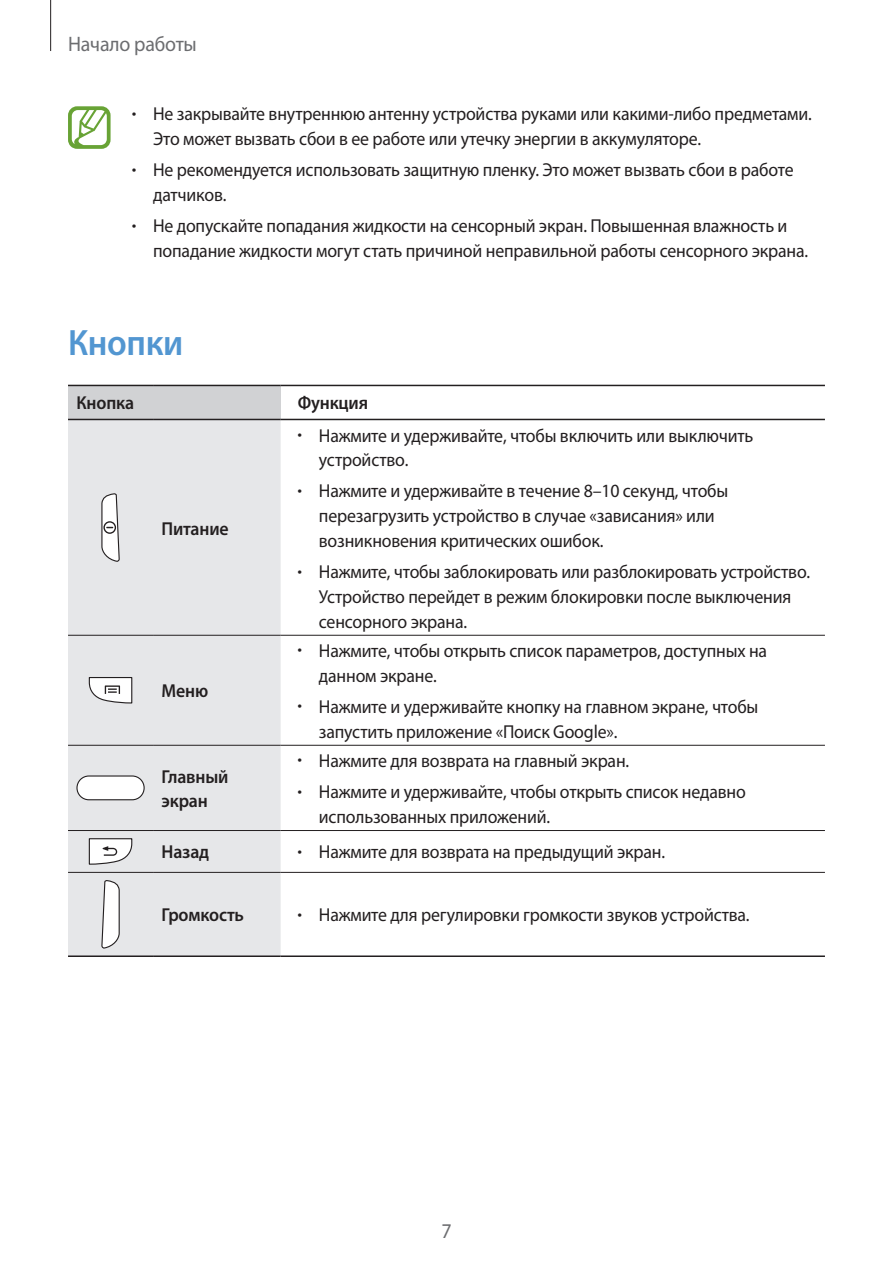
<style>
.page{position:relative;width:893px;height:1263px;background:#fff}
.page>*{position:absolute;margin:0;border:0;box-sizing:border-box;transform-origin:0 0}
.t1{font:600 36.75px "Myriad Pro";letter-spacing:-.01em;color:#5296d1;scale:.95 1}
.t2{font:21px "Myriad Pro";letter-spacing:-.01em;color:#6c6d70;scale:.95 1}
.t3{font:18.75px/24.8px "Myriad Pro";letter-spacing:-.01em;color:#231f20;scale:.95 1}
.t4{font:600 18.75px/24.8px "Myriad Pro";letter-spacing:-.01em;color:#231f20;scale:.95 1}
.s1{font-weight:300}
</style>
<div class="page">
<hr style="left:50px;top:0;width:1px;height:51px;background:#231f20">
<svg style="left:68px;top:106px;width:43px;height:43px"></svg>
<div style="left:68px;top:385px;width:213px;height:34px;background:#d1d2d4"></div>
<div style="left:68px;top:420px;width:213px;height:535px;background:#e6e7e9"></div>
<hr style="left:68px;top:745px;width:85px;height:1px;background:#231f20">
<hr style="left:153px;top:745px;width:128px;height:1px;background:#231f20">
<hr style="left:68px;top:830px;width:85px;height:1px;background:#231f20">
<hr style="left:153px;top:635px;width:128px;height:1px;background:#231f20">
<hr style="left:68px;top:635px;width:85px;height:1px;background:#231f20">
<hr style="left:153px;top:830px;width:128px;height:1px;background:#231f20">
<hr style="left:281px;top:635px;width:544px;height:1px;background:#231f20">
<hr style="left:281px;top:745px;width:544px;height:1px;background:#231f20">
<hr style="left:281px;top:830px;width:544px;height:1px;background:#231f20">
<hr style="left:68px;top:872px;width:85px;height:1px;background:#231f20">
<hr style="left:281px;top:872px;width:544px;height:1px;background:#231f20">
<hr style="left:68px;top:955px;width:85px;height:2px;background:#231f20">
<hr style="left:281px;top:955px;width:544px;height:2px;background:#231f20">
<hr style="left:68px;top:385px;width:85px;height:1px;background:#231f20">
<hr style="left:153px;top:385px;width:128px;height:1px;background:#231f20">
<hr style="left:68px;top:419px;width:85px;height:1px;background:#231f20">
<hr style="left:153px;top:419px;width:128px;height:1px;background:#231f20">
<hr style="left:281px;top:385px;width:544px;height:1px;background:#231f20">
<hr style="left:281px;top:419px;width:544px;height:1px;background:#231f20">
<hr style="left:153px;top:872px;width:128px;height:1px;background:#231f20">
<hr style="left:153px;top:955px;width:128px;height:2px;background:#231f20">
<svg style="left:101px;top:493px;width:19px;height:68px"></svg>
<svg style="left:89px;top:677px;width:43px;height:26px"></svg>
<div style="left:77px;top:776px;width:67px;height:24px;background:#fff;border-radius:12px"></div>
<div style="left:76px;top:775px;width:69px;height:25px;border:1px solid #231f20;border-radius:12px"></div>
<svg style="left:89px;top:838px;width:43px;height:27px"></svg>
<svg style="left:101px;top:880px;width:19px;height:68px"></svg>
<p class="t2" style="left:68px;top:31px;width:137px">Начало работы</p>
<p class="t3" style="left:153px;top:101px;width:695px;text-indent:-21px"><span class="s1">•</span> Не закрывайте внутреннюю антенну устройства руками или какими-либо предметами.<br>Это может вызвать сбои в ее работе или утечку энергии в аккумуляторе.</p>
<p class="t3" style="left:153px;top:157px;width:676px;text-indent:-21px"><span class="s1">•</span> Не рекомендуется использовать защитную пленку. Это может вызвать сбои в работе датчиков.</p>
<p class="t3" style="left:153px;top:213px;width:691px;text-indent:-21px"><span class="s1">•</span> Не допускайте попадания жидкости на сенсорный экран. Повышенная влажность и попадание жидкости могут стать причиной неправильной работы сенсорного экрана.</p>
<h1 class="t1" style="left:68px;top:319px;width:123px">Кнопки</h1>
<p class="t4" style="left:77px;top:390px;width:62px">Кнопка</p>
<p class="t4" style="left:298px;top:390px;width:76px">Функция</p>
<p class="t4" style="left:162px;top:515px;width:72px">Питание</p>
<p class="t4" style="left:162px;top:678px;width:51px">Меню</p>
<p class="t4" style="left:162px;top:763px;width:72px">Главный экран</p>
<p class="t3" style="left:319px;top:423px;width:459px;text-indent:-21px"><span class="s1">•</span> Нажмите и удерживайте, чтобы включить или выключить устройство.</p>
<p class="t3" style="left:319px;top:478px;width:432px;text-indent:-21px"><span class="s1">•</span> Нажмите и удерживайте в течение 8–10 секунд, чтобы перезагрузить устройство в случае «зависания» или возникновения критических ошибок.</p>
<p class="t3" style="left:319px;top:559px;width:519px;text-indent:-21px"><span class="s1">•</span> Нажмите, чтобы заблокировать или разблокировать устройство.<br>Устройство перейдет в режим блокировки после выключения сенсорного экрана.</p>
<p class="t3" style="left:319px;top:638px;width:473px;text-indent:-21px"><span class="s1">•</span> Нажмите, чтобы открыть список параметров, доступных на данном экране.</p>
<p class="t3" style="left:319px;top:694px;width:464px;text-indent:-21px"><span class="s1">•</span> Нажмите и удерживайте кнопку на главном экране, чтобы запустить приложение «Поиск Google».</p>
<p class="t3" style="left:298px;top:748px;width:351px"><span class="s1">•</span> Нажмите для возврата на главный экран.</p>
<p class="t3" style="left:319px;top:779px;width:451px;text-indent:-21px"><span class="s1">•</span> Нажмите и удерживайте, чтобы открыть список недавно использованных приложений.</p>
<p class="t4" style="left:162px;top:839px;width:52px">Назад</p>
<p class="t3" style="left:298px;top:839px;width:388px"><span class="s1">•</span> Нажмите для возврата на предыдущий экран.</p>
<p class="t4" style="left:162px;top:902px;width:88px">Громкость</p>
<p class="t3" style="left:298px;top:902px;width:477px"><span class="s1">•</span> Нажмите для регулировки громкости звуков устройства.</p>
<p class="t2" style="left:441px;top:1218px;width:12px">7</p>
</div>
